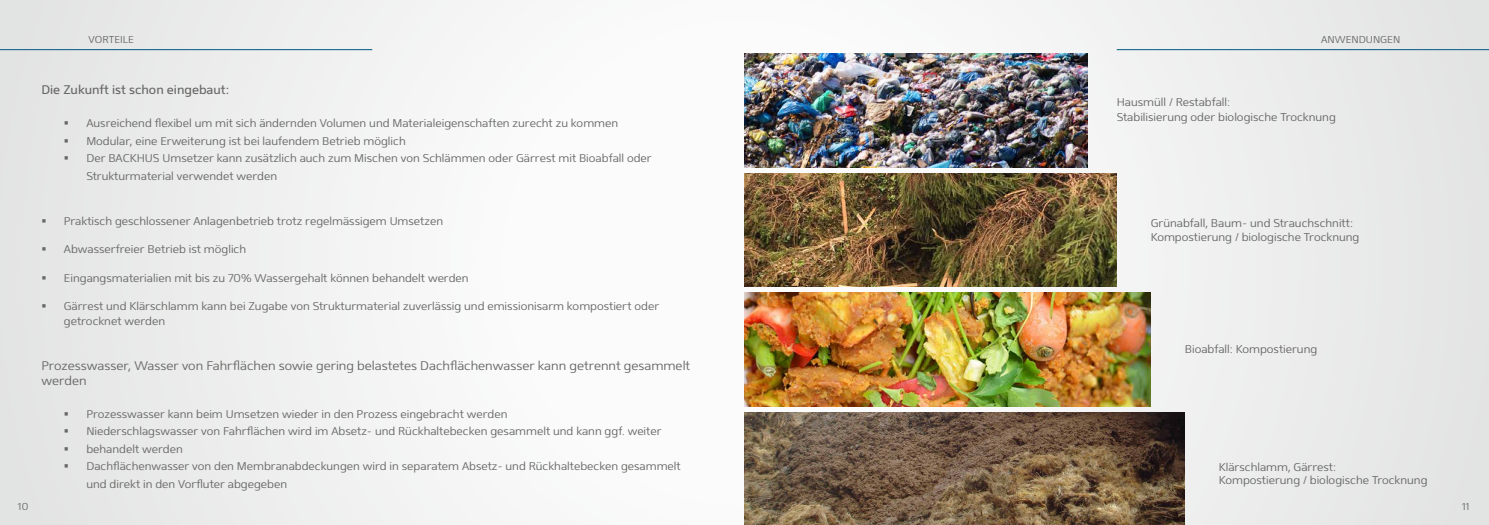
<style>
.page{position:relative;width:1489px;height:525px;background:#fff}
.page>*{position:absolute;margin:0;border:0;box-sizing:border-box;transform-origin:0 0}
.t1{font:300 12.5px/15px "Mentone";color:#686867}
.t2{font:12.5px "Mentone";color:#686867}
.t3{font:300 11.25px/17.5px "Mentone";color:#686867}
.t4{font:300 10px "Mentone";color:#686867}
</style>
<div class="page">
<div style="left:0;top:0;width:1488px;height:524px;background:#eff0f0"></div>
<hr style="left:0;top:49px;width:372px;height:1px;background:#005783">
<hr style="left:1116px;top:49px;width:372px;height:1px;background:#005783">
<img style="left:744px;top:412px;width:440px;height:112px">
<img style="left:744px;top:293px;width:406px;height:113px">
<img style="left:744px;top:173px;width:372px;height:114px">
<img style="left:744px;top:53px;width:343px;height:114px">
<p class="t4" style="left:89px;top:34px;width:47px">VORTEILE</p>
<p class="t4" style="left:1321px;top:34px;width:81px">ANWENDUNGEN</p>
<p class="t2" style="left:41px;top:83px;width:189px">Die Zukunft ist schon eingebaut:</p>
<p class="t3" style="left:86px;top:114px;width:567px">Ausreichend flexibel um mit sich ändernden Volumen und Materialeigenschaften zurecht zu kommen Modular, eine Erweiterung ist bei laufendem Betrieb möglich<br>Der BACKHUS Umsetzer kann zusätzlich auch zum Mischen von Schlämmen oder Gärrest mit Bioabfall oder Strukturmaterial verwendet werden</p>
<p class="t3" style="left:64px;top:212px;width:381px">Praktisch geschlossener Anlagenbetrieb trotz regelmässigem Umsetzen</p>
<p class="t3" style="left:64px;top:240px;width:184px">Abwasserfreier Betrieb ist möglich</p>
<p class="t3" style="left:64px;top:269px;width:406px">Eingangsmaterialien mit bis zu 70% Wassergehalt können behandelt werden</p>
<p class="t3" style="left:64px;top:298px;width:596px;line-height:15px">Gärrest und Klärschlamm kann bei Zugabe von Strukturmaterial zuverlässig und emissionisarm kompostiert oder getrocknet werden</p>
<p class="t1" style="left:41px;top:358px;width:650px">Prozesswasser, Wasser von Fahrflächen sowie gering belastetes Dachflächenwasser kann getrennt gesammelt werden</p>
<p class="t3" style="left:86px;top:405px;width:596px">Prozesswasser kann beim Umsetzen wieder in den Prozess eingebracht werden<br>Niederschlagswasser von Fahrflächen wird im Absetz- und Rückhaltebecken gesammelt und kann ggf. weiter behandelt werden<br>Dachflächenwasser von den Membranabdeckungen wird in separatem Absetz- und Rückhaltebecken gesammelt und direkt in den Vorfluter abgegeben</p>
<p class="t3" style="left:1116px;top:95px;width:221px;line-height:15px">Hausmüll / Restabfall:<br>Stabilisierung oder biologische Trocknung</p>
<p class="t3" style="left:1150px;top:216px;width:210px;line-height:13.5px">Grünabfall, Baum- und Strauchschnitt:<br>Kompostierung / biologische Trocknung</p>
<p class="t3" style="left:1184px;top:340px;width:134px">Bioabfall: Kompostierung</p>
<p class="t3" style="left:1218px;top:459px;width:210px;line-height:13.5px">Klärschlamm, Gärrest:<br>Kompostierung / biologische Trocknung</p>
<p class="t4" style="left:18px;top:500px;width:12px">10</p>
<p class="t4" style="left:1461px;top:500px;width:9px">11</p>
</div>
